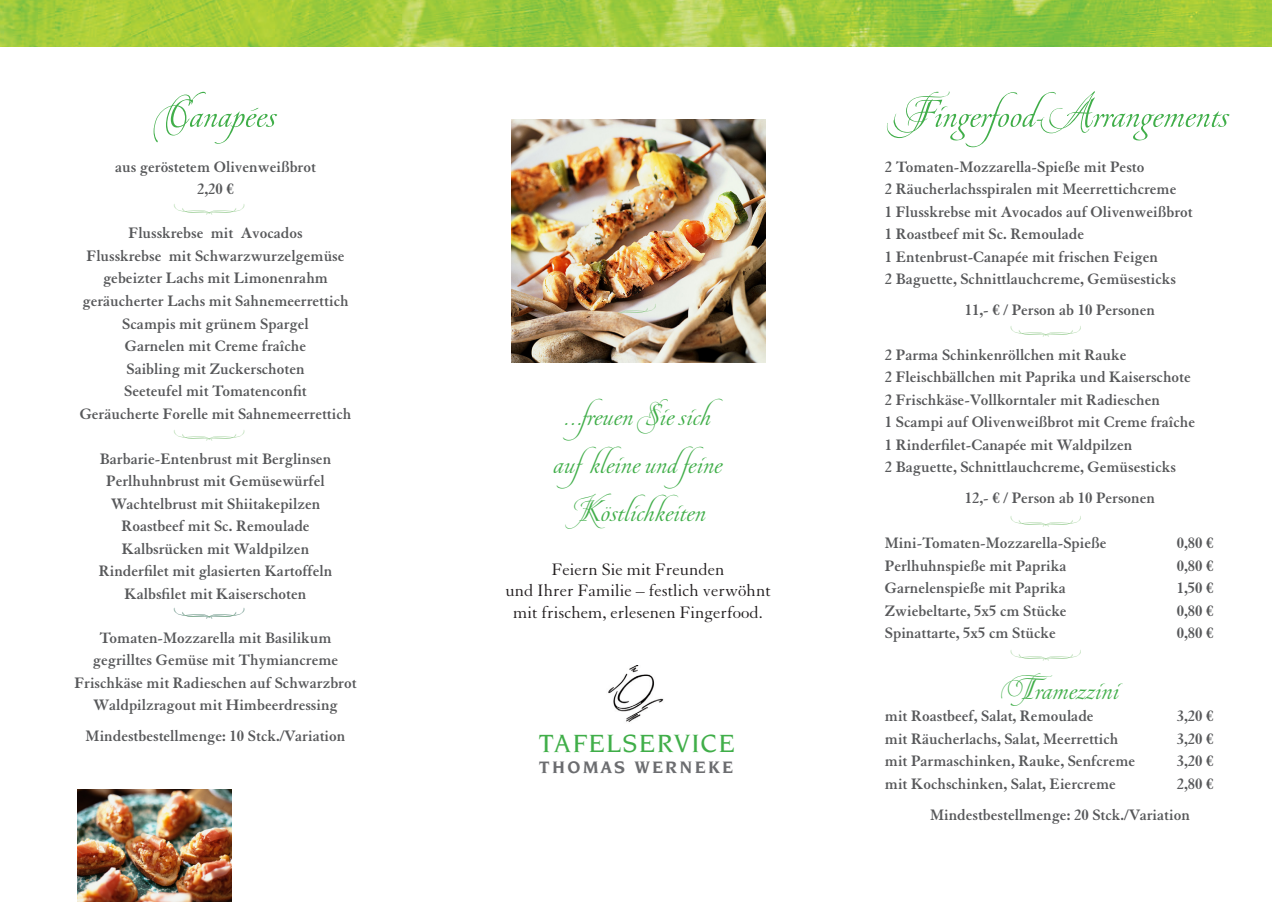
<style>
.page{position:relative;width:1272px;height:902px;background:#fff}
.page>*{position:absolute;margin:0;border:0;box-sizing:border-box;transform-origin:0 0}
.t1{font:52.5px "Pirouette LT Std";color:#40ae49}
.t2{font:39.9px/47.8px "Pirouette LT Std";color:#40ae49}
.t3{font:500 27px "Novarese";letter-spacing:.05em;color:#40ae49}
.t4{font:18px "Granjon LT Std";color:#231f20}
.t5{font:700 18px "Novarese";letter-spacing:.125em;color:#6c6d70}
.t6{font:700 16.5px "Granjon LT Std";color:#57585a}
</style>
<div class="page">
<img style="left:0;top:0;width:1271px;height:47px">
<img style="left:608px;top:665px;width:56px;height:57px">
<img style="left:512px;top:119px;width:253px;height:244px">
<img style="left:78px;top:789px;width:154px;height:112px">
<svg style="left:618px;top:304px;width:38px;height:10px"></svg>
<p class="t1" style="left:155px;top:78px;width:123px">Canapées</p>
<p class="t6" style="left:115px;top:158px;width:202px">aus geröstetem Olivenweißbrot</p>
<p class="t6" style="left:197px;top:180px;width:38px">2,20 €</p>
<p class="t6" style="left:129px;top:224px;width:175px">Flusskrebse mit Avocados</p>
<p class="t6" style="left:87px;top:247px;width:259px">Flusskrebse mit Schwarzwurzelgemüse</p>
<p class="t6" style="left:103px;top:269px;width:226px">gebeizter Lachs mit Limonenrahm</p>
<p class="t6" style="left:82px;top:292px;width:268px">geräucherter Lachs mit Sahnemeerrettich</p>
<p class="t6" style="left:122px;top:314px;width:188px">Scampis mit grünem Spargel</p>
<p class="t6" style="left:125px;top:337px;width:183px">Garnelen mit Creme fraîche</p>
<p class="t6" style="left:126px;top:359px;width:180px">Saibling mit Zuckerschoten</p>
<p class="t6" style="left:124px;top:382px;width:184px">Seeteufel mit Tomatenconfit</p>
<p class="t6" style="left:80px;top:404px;width:273px">Geräucherte Forelle mit Sahnemeerrettich</p>
<p class="t6" style="left:100px;top:449px;width:233px">Barbarie-Entenbrust mit Berglinsen</p>
<p class="t6" style="left:106px;top:472px;width:220px">Perlhuhnbrust mit Gemüsewürfel</p>
<p class="t6" style="left:111px;top:494px;width:211px">Wachtelbrust mit Shiitakepilzen</p>
<p class="t6" style="left:121px;top:517px;width:190px">Roastbeef mit Sc. Remoulade</p>
<p class="t6" style="left:122px;top:539px;width:189px">Kalbsrücken mit Waldpilzen</p>
<p class="t6" style="left:99px;top:562px;width:235px">Rinderfilet mit glasierten Kartoffeln</p>
<p class="t6" style="left:125px;top:584px;width:183px">Kalbsfilet mit Kaiserschoten</p>
<p class="t6" style="left:99px;top:628px;width:233px">Tomaten-Mozzarella mit Basilikum</p>
<p class="t6" style="left:93px;top:651px;width:247px">gegrilltes Gemüse mit Thymiancreme</p>
<p class="t6" style="left:74px;top:673px;width:284px">Frischkäse mit Radieschen auf Schwarzbrot</p>
<p class="t6" style="left:93px;top:696px;width:246px">Waldpilzragout mit Himbeerdressing</p>
<p class="t6" style="left:86px;top:727px;width:261px">Mindestbestellmenge: 10 Stck./Variation</p>
<p class="t2" style="left:553px;top:390px;width:171px">…freuen Sie sich aufkleine und feine</p>
<p class="t2" style="left:570px;top:486px;width:137px">Köstlichkeiten</p>
<p class="t4" style="left:551px;top:559px;width:174px">Feiern Sie mit Freunden</p>
<p class="t4" style="left:505px;top:581px;width:266px">und Ihrer Familie – festlich verwöhnt</p>
<p class="t4" style="left:513px;top:602px;width:251px">mit frischem, erlesenen Fingerfood.</p>
<p class="t3" style="left:539px;top:728px;width:197px">TAFELSERVICE</p>
<p class="t5" style="left:539px;top:757px;width:196px">THOMAS WERNEKE</p>
<p class="t1" style="left:891px;top:78px;width:339px">Fingerfood-Arrangements</p>
<p class="t6" style="left:884px;top:158px;width:261px">2 Tomaten-Mozzarella-Spieße mit Pesto</p>
<p class="t6" style="left:884px;top:180px;width:293px">2 Räucherlachsspiralen mit Meerrettichcreme</p>
<p class="t6" style="left:884px;top:203px;width:309px">1 Flusskrebse mit Avocados auf Olivenweißbrot</p>
<p class="t6" style="left:884px;top:225px;width:201px">1 Roastbeef mit Sc. Remoulade</p>
<p class="t6" style="left:884px;top:248px;width:275px">1 Entenbrust-Canapée mit frischen Feigen</p>
<p class="t6" style="left:884px;top:270px;width:292px">2 Baguette, Schnittlauchcreme, Gemüsesticks</p>
<p class="t6" style="left:964px;top:301px;width:191px">11,- € / Person ab 10 Personen</p>
<p class="t6" style="left:884px;top:345px;width:243px">2 Parma Schinkenröllchen mit Rauke</p>
<p class="t6" style="left:884px;top:368px;width:307px">2 Fleischbällchen mit Paprika und Kaiserschote</p>
<p class="t6" style="left:884px;top:390px;width:277px">2 Frischkäse-Vollkorntaler mit Radieschen</p>
<p class="t6" style="left:884px;top:413px;width:312px">1 Scampi auf Olivenweißbrot mit Creme fraîche</p>
<p class="t6" style="left:884px;top:435px;width:249px">1 Rinderfilet-Canapée mit Waldpilzen</p>
<p class="t6" style="left:884px;top:458px;width:292px">2 Baguette, Schnittlauchcreme, Gemüsesticks</p>
<p class="t6" style="left:964px;top:489px;width:191px">12,- € / Person ab 10 Personen</p>
<p class="t6" style="left:884px;top:534px;width:223px">Mini-Tomaten-Mozzarella-Spieße</p>
<p class="t6" style="left:1176px;top:534px;width:38px">0,80 €</p>
<p class="t6" style="left:884px;top:556px;width:183px">Perlhuhnspieße mit Paprika</p>
<p class="t6" style="left:1176px;top:556px;width:38px">0,80 €</p>
<p class="t6" style="left:884px;top:579px;width:182px">Garnelenspieße mit Paprika</p>
<p class="t6" style="left:1176px;top:579px;width:38px">1,50 €</p>
<p class="t6" style="left:884px;top:601px;width:183px">Zwiebeltarte, 5x5 cm Stücke</p>
<p class="t6" style="left:1176px;top:601px;width:38px">0,80 €</p>
<p class="t6" style="left:884px;top:624px;width:172px">Spinattarte, 5x5 cm Stücke</p>
<p class="t6" style="left:1176px;top:624px;width:38px">0,80 €</p>
<p class="t2" style="left:1000px;top:664px;width:120px">Tramezzini</p>
<p class="t6" style="left:884px;top:707px;width:210px">mit Roastbeef, Salat, Remoulade</p>
<p class="t6" style="left:1176px;top:707px;width:38px">3,20 €</p>
<p class="t6" style="left:884px;top:729px;width:235px">mit Räucherlachs, Salat, Meerrettich</p>
<p class="t6" style="left:1176px;top:729px;width:38px">3,20 €</p>
<p class="t6" style="left:884px;top:752px;width:252px">mit Parmaschinken, Rauke, Senfcreme</p>
<p class="t6" style="left:1176px;top:752px;width:38px">3,20 €</p>
<p class="t6" style="left:884px;top:774px;width:232px">mit Kochschinken, Salat, Eiercreme</p>
<p class="t6" style="left:1176px;top:774px;width:38px">2,80 €</p>
<p class="t6" style="left:930px;top:805px;width:261px">Mindestbestellmenge: 20 Stck./Variation</p>
</div>
